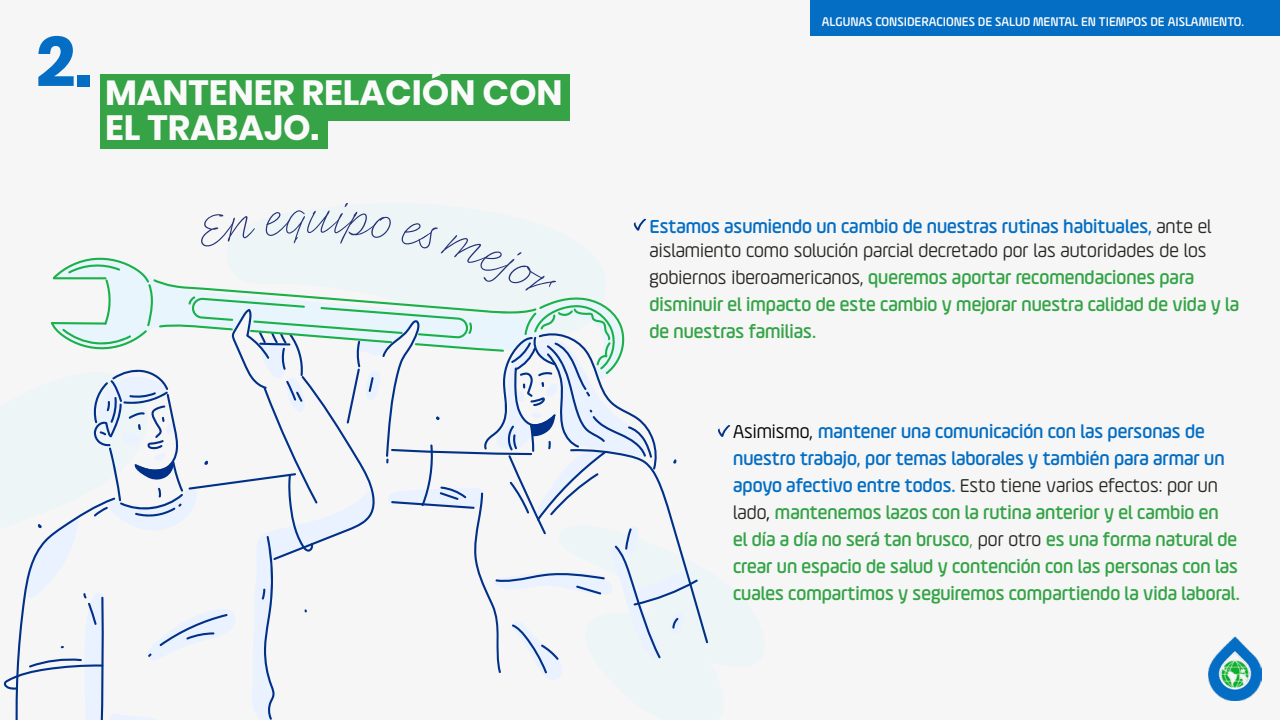
<style>
.page{position:relative;width:1280px;height:720px;background:#f6f6f6}
.page>*{position:absolute;margin:0;border:0;box-sizing:border-box;transform-origin:0 0}
.t1{font:700 70px "Poppins";color:#046ec4}
.t2{font:700 35px/35px "Poppins";color:#fbfafa}
.t3{font:700 18px/27px "Altissimo";color:#35a447}
.t4{font:18px/24px "Altissimo";color:#272823}
.t5{font:700 12px "Altissimo";color:#fff}
.s1{font-weight:700;color:#046ec4}
.s2{font-weight:400;color:#272823}
.s3{font-weight:400;color:#000}
.s4{color:#046ec4}
.s5{font-weight:400}
</style>
<div class="page">
<div style="left:810px;top:0;width:470px;height:36px;background:#046ec4"></div>
<img style="left:1208px;top:637px;width:54px;height:64px">
<div style="left:100px;top:74px;width:470px;height:75px;background:#36a347"></div>
<div style="left:328px;top:121px;width:278px;height:45px;background:#f6f6f6"></div>
<svg style="left:718px;top:425px;width:12px;height:12px"></svg>
<svg style="left:4px;top:203px;width:704px;height:517px"></svg>
<h1 class="t1" style="left:36px;top:21px;width:58px">2.</h1>
<h2 class="t2" style="left:105px;top:76px;width:459px">MANTENER RELACIÓN CON<br>EL TRABAJO.</h2>
<p class="t5" style="left:822px;top:15px;width:424px">ALGUNAS CONSIDERACIONES DE SALUD MENTAL EN TIEMPOS DE AISLAMIENTO.</p>
<p class="t4" style="left:650px;top:215px;width:564px"><span class="s1">Estamos asumiendo un cambio de nuestras rutinas habituales,</span> ante el aislamiento como solución parcial decretado por las autoridades de los</p>
<p class="t3" style="left:650px;top:264px;width:591px"><span class="s2">gobiernos iberoamericanos,</span> queremos aportar recomendaciones para disminuir el impacto de este cambio y mejorar nuestra calidad de vida y la de nuestras familias.</p>
<p class="t3" style="left:733px;top:418px;width:508px"><span class="s3">Asimismo,</span> <span class="s4">mantener una comunicación con las personas de nuestro trabajo, por temas laborales y también para armar un apoyo afectivo entre todos.</span> <span class="s2">Esto tiene varios efectos: por un lado</span><span class="s3">,</span> mantenemos lazos con la rutina anterior y el cambio en<br>el día a día no será tan brusco<span class="s5">,</span> <span class="s2">por otro</span> es una forma natural de crear un espacio de salud y contención con las personas con las cuales compartimos y seguiremos compartiendo la vida laboral.</p>
</div>
